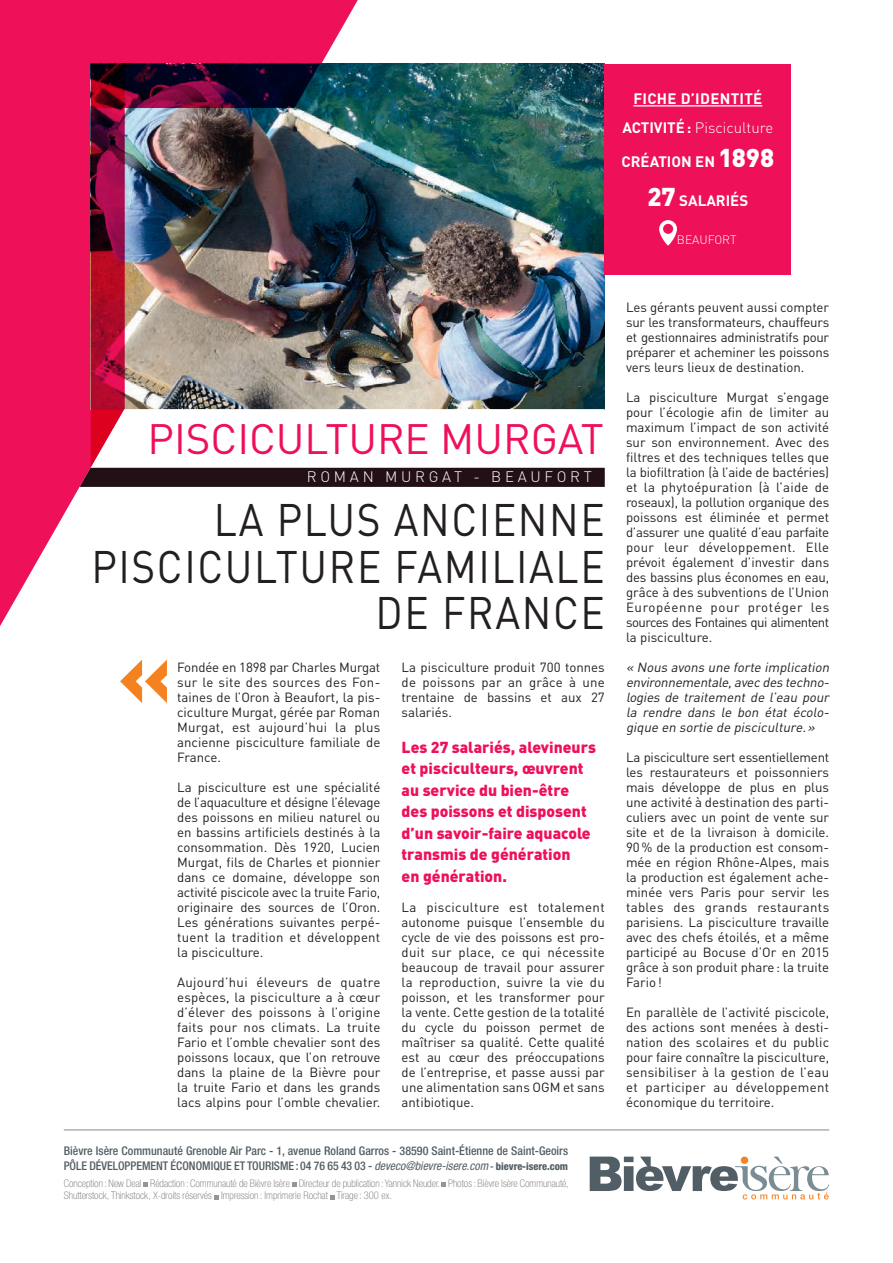
<style>
.page{position:relative;width:893px;height:1263px;background:#fff}
.page>*{position:absolute;margin:0;border:0;box-sizing:border-box;transform-origin:0 0}
.t1{font:45px/46.5px "DIN";letter-spacing:.04em;color:#231f20;text-align:right;scale:.9 1}
.t2{font:42px "DIN";color:#ee1059}
.t3{font:900 15.75px/21.5px "DIN";color:#ee1059}
.t4{font:700 15px/29.5px "DIN";letter-spacing:.02em;color:#fff;text-align:center}
.t5{font:700 15px "DIN";color:#fff}
.t6{font:300 15px "DIN";letter-spacing:.25em;color:#fff}
.t7{font:13.2px/15px "DIN";color:#231f20;text-align:justify}
.t8{font:italic 13.2px/15px "DIN";color:#231f20;text-align:justify}
.t9{font:500 condensed 12px/14.4px "Helvetica Neue LT Std";color:#525e65}
.t10{font:300 12px "DIN";color:#fff}
.t11{font:100 condensed 10.5px/12.6px "Helvetica Neue LT Std";color:#6c6d70}
.s1{font-weight:300}
.s2{font-weight:900;font-size:25.5px}
.s3{font-weight:400;font-style:italic}
.s4{font-size:10.5px}
.s5{font-weight:800;font-size:10.5px}
</style>
<div class="page">
<hr style="left:64px;top:1129px;width:765px;height:1px;background:#7b8c95">
<svg style="left:144px;top:1182px;width:4px;height:4px"></svg>
<svg style="left:292px;top:1182px;width:5px;height:4px"></svg>
<svg style="left:442px;top:1182px;width:4px;height:4px"></svg>
<svg style="left:214px;top:1195px;width:4px;height:4px"></svg>
<svg style="left:330px;top:1195px;width:5px;height:4px"></svg>
<svg style="left:590px;top:1156px;width:239px;height:43px"></svg>
<svg style="left:0;top:0;width:379px;height:626px;fill:#ee1059"></svg>
<img style="left:80px;top:64px;width:525px;height:423px">
<div style="left:605px;top:64px;width:186px;height:211px;background:#ee1059"></div>
<hr style="left:633px;top:105px;width:129px;height:1px;background:#fff">
<svg style="left:659px;top:220px;width:18px;height:26px"></svg>
<svg style="left:120px;top:659px;width:47px;height:44px"></svg>
<p class="t4" style="left:622px;top:83px;width:152px">FICHE D’IDENTITÉ<br>ACTIVITÉ: <span class="s1">Pisciculture</span></p>
<p class="t5" style="left:621px;top:152px;width:154px">CRÉATION EN <span class="s2">1898</span></p>
<p class="t5" style="left:647px;top:191px;width:102px"><span class="s2">27</span> SALARIÉS</p>
<p class="t10" style="left:677px;top:232px;width:61px">BEAUFORT</p>
<h2 class="t2" style="left:148px;top:413px;width:458px">PISCICULTURE MURGAT</h2>
<p class="t6" style="left:307px;top:468px;width:287px">ROMAN MURGAT - BEAUFORT</p>
<h1 class="t1" style="left:91px;top:496px;width:572px">LA PLUS ANCIENNE<br>PISCICULTURE FAMILIALE<br>DE FRANCE</h1>
<p class="t7" style="left:177px;top:659px;width:205px">Fondée en 1898 par Charles Murgat sur le site des sources des Fon&shy;taines de l’Oron à Beaufort, la pis&shy;ciculture Murgat, gérée par Roman Murgat, est aujourd’hui la plus ancienne pisciculture familiale de France.</p>
<p class="t7" style="left:177px;top:779px;width:205px">La pisciculture est une spécialité de l’aquaculture et désigne l’élevage des poissons en milieu naturel ou en bassins artificiels destinés à la consommation. Dès 1920, Lucien Murgat, fils de Charles et pionnier dans ce domaine, développe son activité piscicole avec la truite Fario, originaire des sources de l’Oron.<br>Les générations suivantes perpé&shy;tuent la tradition et développent la pisciculture.</p>
<p class="t7" style="left:177px;top:974px;width:205px">Aujourd’hui éleveurs de quatre espèces, la pisciculture a à cœur d’élever des poissons à l’origine faits pour nos climats. La truite Fario et l’omble chevalier sont des poissons locaux, que l’on retrouve dans la plaine de la Bièvre pour la truite Fario et dans les grands lacs alpins pour l’omble chevalier.</p>
<p class="t7" style="left:402px;top:659px;width:205px">La pisciculture produit 700 tonnes de poissons par an grâce à une trentaine de bassins et aux 27 salariés.</p>
<p class="t3" style="left:402px;top:736px;width:196px">Les 27 salariés, alevineurs et pisciculteurs, œuvrent au service du bien-être des poissons et disposent d’un savoir-faire aquacole transmis de génération<br>en génération.</p>
<p class="t7" style="left:402px;top:899px;width:205px">La pisciculture est totalement autonome puisque l’ensemble du cycle de vie des poissons est pro&shy;duit sur place, ce qui nécessite beaucoup de travail pour assurer la reproduction, suivre la vie du poisson, et les transformer pour la vente. Cette gestion de la totalité du cycle du poisson permet de maîtriser sa qualité. Cette qualité est au cœur des préoccupations de l’entreprise, et passe aussi par une alimentation sans OGM et sans antibiotique.</p>
<p class="t9" style="left:64px;top:1144px;width:506px">Bièvre Isère Communauté Grenoble Air Parc - 1, avenue Roland Garros - 38590 Saint-Étienne de Saint-Geoirs<br>PÔLE DÉVELOPPEMENT ÉCONOMIQUE ET TOURISME : 04 76 65 43 03 - <span class="s3">deveco@bievre-isere.com</span> <span class="s4">-</span> <span class="s5">bievre-isere.com</span></p>
<p class="t11" style="left:64px;top:1176px;width:506px">Conception : New Deal Rédaction : Communauté de Bièvre Isère Directeur de publication : Yannick Neuder. Photos: Bièvre Isère Communauté,<br>Shutterstock, Thinkstock, X-droits réservés Impression : Imprimerie Rochat Tirage : 300 ex.</p>
<p class="t7" style="left:626px;top:299px;width:205px">Les gérants peuvent aussi compter sur les transformateurs, chauffeurs et gestionnaires administratifs pour préparer et acheminer les poissons vers leurs lieux de destination.</p>
<p class="t7" style="left:626px;top:389px;width:205px">La pisciculture Murgat s’engage pour l’écologie afin de limiter au maximum l’impact de son activité sur son environnement. Avec des filtres et des techniques telles que la biofiltration (à l’aide de bactéries) et la phytoépuration (à l’aide de roseaux), la pollution organique des poissons est éliminée et permet d’assurer une qualité d’eau parfaite pour leur développement. Elle prévoit également d’investir dans des bassins plus économes en eau, grâce à des subventions de l’Union Européenne pour protéger les sources des Fontaines qui alimentent la pisciculture.</p>
<p class="t8" style="left:626px;top:659px;width:207px">« Nous avons une forte implication environnementale,avec des techno&shy;logies de traitement de l’eau pour la rendre dans le bon état écolo&shy;gique en sortie de pisciculture.»</p>
<p class="t7" style="left:626px;top:749px;width:205px">La pisciculture sert essentiellement les restaurateurs et poissonniers mais développe de plus en plus une activité à destination des parti&shy;culiers avec un point de vente sur site et de la livraison à domicile.<br>90% de la production est consom&shy;mée en région Rhône-Alpes, mais la production est également ache&shy;minée vers Paris pour servir les tables des grands restaurants parisiens. La pisciculture travaille avec des chefs étoilés, et a même participé au Bocuse d’Or en 2015 grâce à son produit phare: la truite Fario!</p>
<p class="t7" style="left:626px;top:1004px;width:205px">En parallèle de l’activité piscicole, des actions sont menées à desti&shy;nation des scolaires et du public pour faire connaître la pisciculture, sensibiliser à la gestion de l’eau et participer au développement économique du territoire.</p>
</div>
